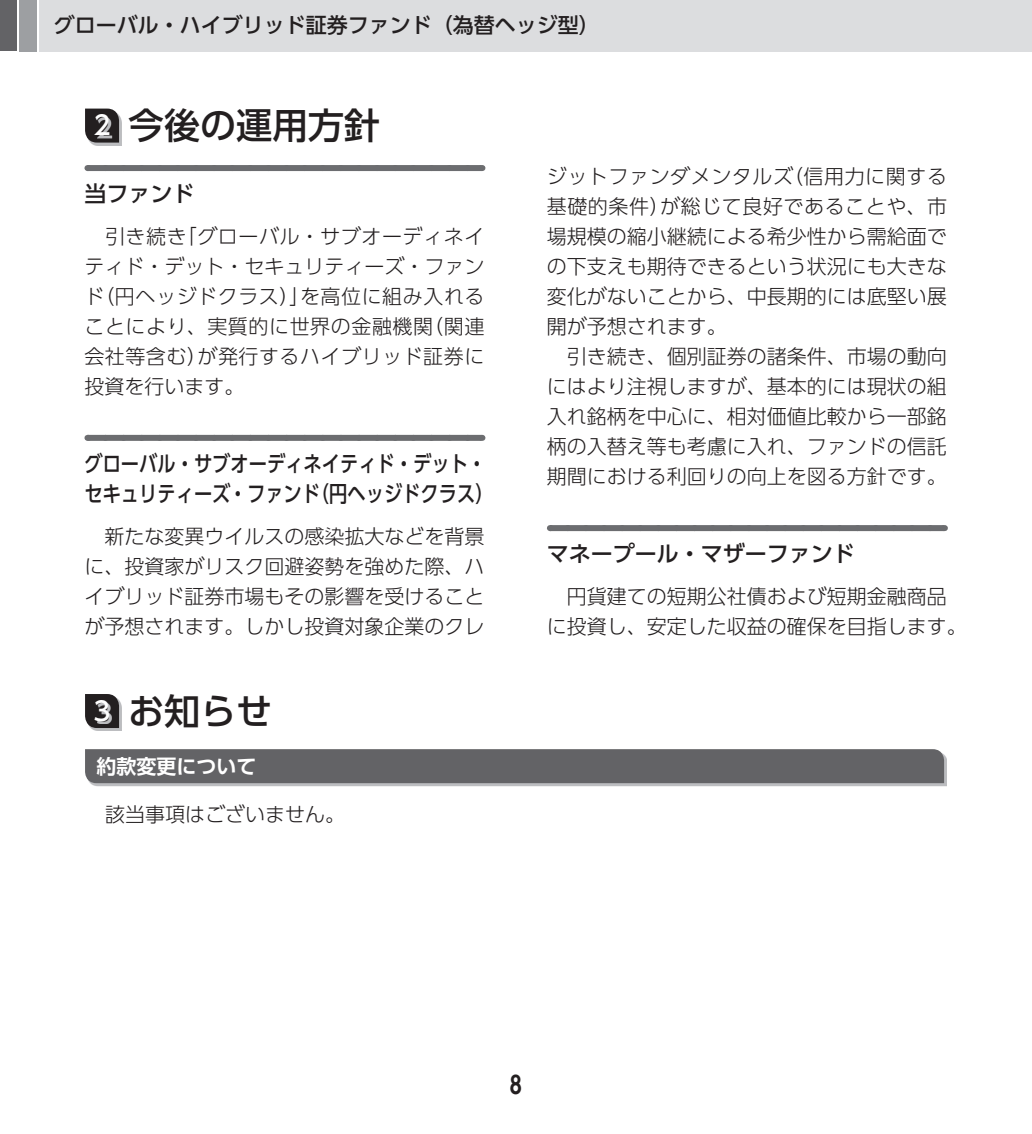
<style>
.page{position:relative;width:1032px;height:1134px;background:#fff}
.page>*{position:absolute;margin:0;border:0;box-sizing:border-box;transform-origin:0 0}
.t1{font:500 36px "UD Shin Go Pro";color:#231f20}
.t2{font:700 24px "UD Shin Go Pro De";color:#231f20}
.t3{font:500 22px/30px "UD Shin Go Pro";color:#231f20;scale:.83 1}
.t4{font:500 22px "UD Shin Go Pro";color:#231f20}
.t5{font:500 21px "UD Shin Go Pro";color:#231f20}
.t6{font:300 20px/30px "UD Shin Go Pro";color:#231f20;text-align:justify}
.t7{font:700 20px "UD Shin Go Pro De";color:#fff}
.s1{font-size:26px;color:#fff}
</style>
<div class="page">
<div style="left:0;top:0;width:17px;height:51px;background:#636366"></div>
<div style="left:20px;top:0;width:17px;height:51px;background:#9d9fa2"></div>
<div style="left:40px;top:0;width:992px;height:51px;background:#dcdddf"></div>
<div style="left:87px;top:165px;width:394px;height:6px;background:#6c6d70"></div>
<div style="left:87px;top:435px;width:394px;height:6px;background:#6c6d70"></div>
<svg style="left:107px;top:440px;width:365px;height:1px"></svg>
<div style="left:550px;top:525px;width:394px;height:6px;background:#6c6d70"></div>
<svg style="left:570px;top:525px;width:365px;height:1px"></svg>
<div style="left:88px;top:111px;width:34px;height:34px;background:#bcbdc0"></div>
<svg style="left:85px;top:109px;width:34px;height:34px"></svg>
<svg style="left:97px;top:117px;width:15px;height:21px"></svg>
<div style="left:88px;top:697px;width:34px;height:34px;background:#bcbdc0"></div>
<svg style="left:85px;top:694px;width:34px;height:34px"></svg>
<svg style="left:97px;top:703px;width:15px;height:21px"></svg>
<div style="left:88px;top:752px;width:859px;height:34px;background:linear-gradient(to right,#bdbec1,#bcbdc0)"></div>
<div style="left:85px;top:749px;width:859px;height:34px;background:#636366"></div>
<p class="t5" style="left:54px;top:8px;width:548px">グローバル・ハイブリッド証券ファンド（為替ヘッジ型）</p>
<h1 class="t1" style="left:93px;top:97px;width:288px"><span class="s1">2</span> 今後の運用方針</h1>
<p class="t4" style="left:84px;top:176px;width:111px">当ファンド</p>
<p class="t6" style="left:84px;top:221px;width:402px">　引き続き「グローバル・サブオーディネイティド・デット・セキュリティーズ・ファンド（円ヘッジドクラス）」を高位に組み入れることにより、実質的に世界の金融機関（関連会社等含む）が発行するハイブリッド証券に投資を行います。</p>
<p class="t3" style="left:84px;top:448px;width:494px">グローバル・サブオーディネイティド・デット・セキュリティーズ・ファンド（円ヘッジドクラス）</p>
<p class="t6" style="left:84px;top:521px;width:401px">　新たな変異ウイルスの感染拡大などを背景に、投資家がリスク回避姿勢を強めた際、ハイブリッド証券市場もその影響を受けることが予想されます。しかし投資対象企業のクレ</p>
<h1 class="t1" style="left:93px;top:682px;width:180px"><span class="s1">3</span> お知らせ</h1>
<p class="t7" style="left:96px;top:750px;width:161px">約款変更について</p>
<p class="t6" style="left:105px;top:799px;width:241px">該当事項はございません。</p>
<p class="t6" style="left:547px;top:161px;width:402px;text-align:left">ジットファンダメンタルズ（信用力に関する基礎的条件）が総じて良好であることや、市場規模の縮小継続による希少性から需給面での下支えも期待できるという状況にも大きな変化がないことから、中長期的には底堅い展開が予想されます。<br>　引き続き、個別証券の諸条件、市場の動向にはより注視しますが、基本的には現状の組入れ銘柄を中心に、相対価値比較から一部銘柄の入替え等も考慮に入れ、ファンドの信託期間における利回りの向上を図る方針です。</p>
<p class="t4" style="left:547px;top:536px;width:309px">マネープール・マザーファンド</p>
<p class="t6" style="left:547px;top:581px;width:421px">　円貨建ての短期公社債および短期金融商品に投資し、安定した収益の確保を目指します。</p>
<p class="t2" style="left:510px;top:1065px;width:14px">8</p>
</div>
